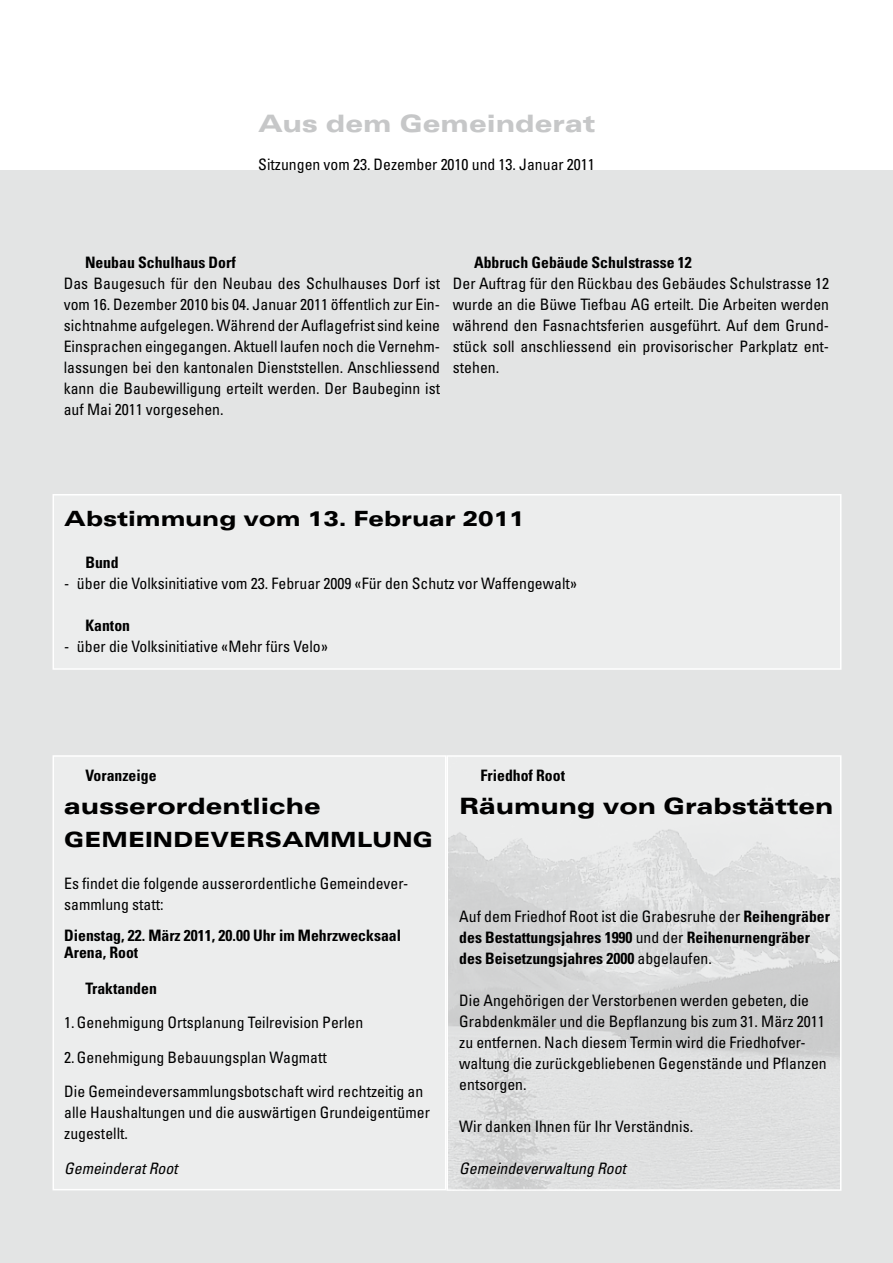
<style>
.page{position:relative;width:893px;height:1263px;background:#fff}
.page>*{position:absolute;margin:0;border:0;box-sizing:border-box;transform-origin:0 0}
.t1{font:900 expanded 24px "Univers";color:#c6c7c8}
.t2{font:900 expanded 22.5px "Univers";color:#000}
.t3{font:900 expanded 21px "Univers";color:#000}
.t4{font:condensed 15.75px/21px "Univers";color:#000}
.t5{font:700 condensed 15.75px/21px "Univers";color:#000}
.t6{font:italic condensed 15.75px "Univers";color:#000}
.s1{font-weight:400}
</style>
<div class="page">
<div style="left:0;top:170px;width:893px;height:1093px;background:#e3e4e4"></div>
<div style="left:53px;top:755px;width:393px;height:435px;background:#eceded;border:2px solid #fff"></div>
<img style="left:449px;top:830px;width:389px;height:358px">
<div style="left:446px;top:755px;width:395px;height:436px;border:2px solid #fff"></div>
<div style="left:53px;top:494px;width:788px;height:176px;background:#eceded;border:2px solid #fff"></div>
<h1 class="t1" style="left:258px;top:109px;width:338px">Aus dem Gemeinderat</h1>
<p class="t4" style="left:258px;top:154px;width:338px">Sitzungen vom 23. Dezember 2010 und 13. Januar 2011</p>
<p class="t5" style="left:85px;top:251px;width:152px">Neubau Schulhaus Dorf</p>
<p class="t4" style="left:64px;top:272px;width:378px;text-align:justify">Das Baugesuch für den Neubau des Schulhauses Dorf ist vom 16. Dezember 2010 bis 04. Januar 2011 öffentlich zur Ein&shy;sichtnahme aufgelegen. Während der Auflagefrist sind keine Einsprachen eingegangen. Aktuell laufen noch die Vernehm&shy;lassungen bei den kantonalen Dienststellen. Anschliessend kann die Baubewilligung erteilt werden. Der Baubeginn ist auf Mai 2011 vorgesehen.</p>
<p class="t5" style="left:474px;top:251px;width:219px">Abbruch Gebäude Schulstrasse 12</p>
<p class="t4" style="left:453px;top:272px;width:378px;text-align:justify">Der Auftrag für den Rückbau des Gebäudes Schulstrasse 12 wurde an die Büwe Tiefbau AG erteilt. Die Arbeiten werden während den Fasnachtsferien ausgeführt. Auf dem Grund&shy;stück soll anschliessend ein provisorischer Parkplatz ent&shy;stehen.</p>
<h3 class="t3" style="left:64px;top:506px;width:462px">Abstimmung vom 13. Februar 2011</h3>
<p class="t5" style="left:85px;top:551px;width:35px">Bund</p>
<p class="t4" style="left:64px;top:572px;width:514px">- über die Volksinitiative vom 23. Februar 2009 «Für den Schutz vor Waffengewalt»</p>
<p class="t5" style="left:85px;top:614px;width:46px">Kanton</p>
<p class="t4" style="left:64px;top:635px;width:265px">- über die Volksinitiative «Mehr fürs Velo»</p>
<p class="t5" style="left:85px;top:764px;width:73px">Voranzeige</p>
<h2 class="t2" style="left:64px;top:792px;width:258px">ausserordentliche</h2>
<h3 class="t3" style="left:64px;top:827px;width:370px">GEMEINDEVERSAMMLUNG</h3>
<p class="t4" style="left:64px;top:872px;width:346px">Es findet die folgende ausserordentliche Gemeindever&shy;sammlung statt:</p>
<p class="t5" style="left:64px;top:927px;width:338px;line-height:16.5px">Dienstag, 22. März 2011, 20.00 Uhr im Mehrzwecksaal<br>Arena, Root</p>
<p class="t5" style="left:85px;top:977px;width:73px">Traktanden</p>
<p class="t4" style="left:64px;top:1005px;width:361px;line-height:34.5px">1.Genehmigung Ortsplanung Teilrevision Perlen<br>2.Genehmigung Bebauungsplan Wagmatt<br>Die Gemeindeversammlungsbotschaft wird rechtzeitig an</p>
<p class="t4" style="left:64px;top:1102px;width:367px">alle Haushaltungen und die auswärtigen Grundeigentümer zugestellt.</p>
<p class="t6" style="left:64px;top:1158px;width:115px">Gemeinderat Root</p>
<p class="t5" style="left:480px;top:765px;width:86px">Friedhof Root</p>
<h2 class="t2" style="left:459px;top:793px;width:376px">Räumung von Grabstätten</h2>
<p class="t5" style="left:459px;top:906px;width:372px"><span class="s1">Auf dem Friedhof Root ist die Grabesruhe der</span> Reihengräber des Bestattungsjahres 1990 <span class="s1">und der</span> Reihenurnengräber des Beisetzungsjahres 2000 <span class="s1">abgelaufen.</span></p>
<p class="t4" style="left:459px;top:990px;width:369px">Die Angehörigen der Verstorbenen werden gebeten, die Grabdenkmäler und die Bepflanzung bis zum 31. März 2011 zu entfernen. Nach diesem Termin wird die Friedhofver&shy;waltung die zurückgebliebenen Gegenstände und Pflanzen entsorgen.</p>
<p class="t4" style="left:459px;top:1116px;width:235px">Wir danken Ihnen für Ihr Verständnis.</p>
<p class="t6" style="left:459px;top:1158px;width:168px">Gemeindeverwaltung Root</p>
</div>
